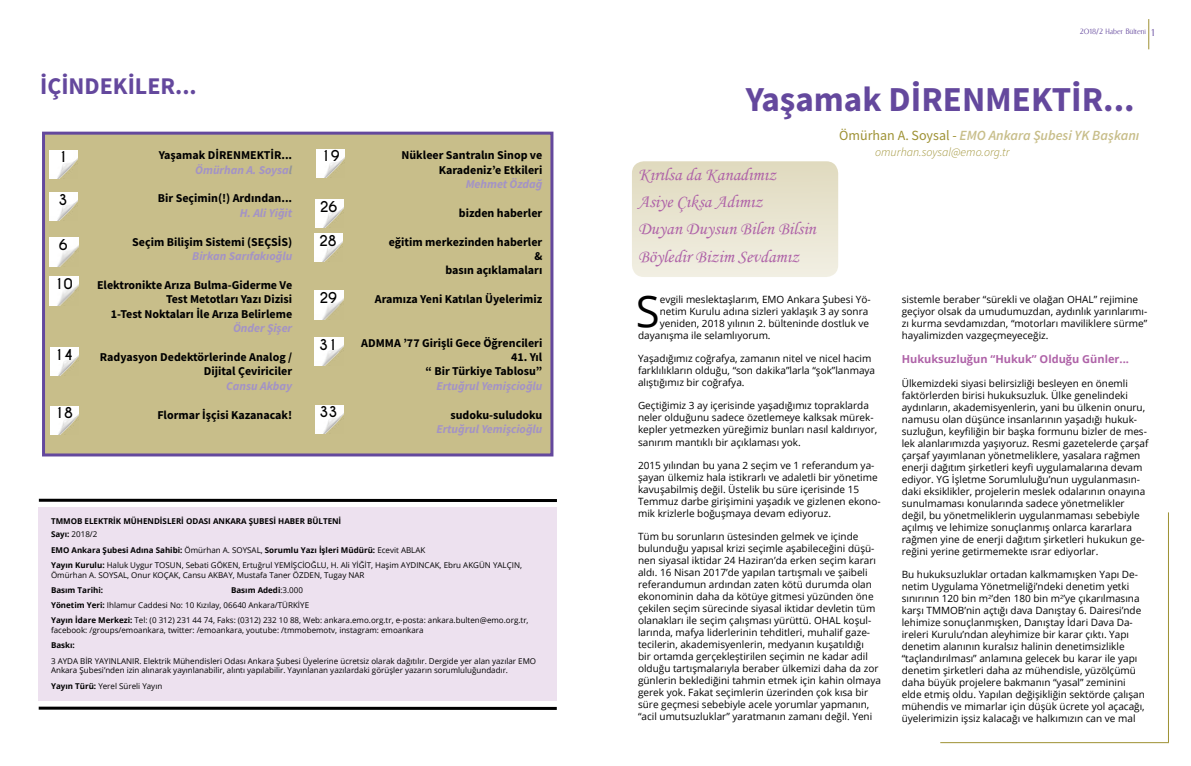
<style>
.page{position:relative;width:1191px;height:766px;background:#fff}
.page>*{position:absolute;margin:0;border:0;box-sizing:border-box;transform-origin:0 0}
.t1{font:43.6px "Open Sans";color:#000}
.t2{font:700 35px "Source Sans Pro";color:#64489d}
.t3{font:700 24px "Source Sans Pro";color:#64489d}
.t4{font:18px/27.3px "Monotype Corsiva";color:#af63a8}
.t5{font:italic 600 14px "Source Sans Pro";color:#c8be8a}
.t6{font:700 14px "Caviar Dreams";color:#000}
.t7{font:700 12px/14.4px "Source Sans Pro";color:#000;text-align:right}
.t8{font:italic 700 12px "Source Sans Pro";color:#a393c6}
.t9{font:italic 300 12px "Source Sans Pro";color:#9e9133}
.t10{font:700 11px "Open Sans";color:#af63a8}
.t11{font:10px/12px "Open Sans";color:#000}
.t12{font:9px "CAT Linz";color:#64489d}
.t13{font:8px/15.3px "Open Sans";color:#000}
.t14{font:700 8px/13.3px "Open Sans";color:#000}
.s1{font-style:italic;color:#a393c6}
.s2{font-style:italic;color:#939598}
.s3{font-weight:400}
.s4{font-weight:700}
.s5{font-size:12px}
.s6{font-weight:400;font-style:normal;color:#9e9133}
</style>
<div class="page">
<hr style="left:940px;top:742px;width:229px;height:1px;background:#9e9133">
<hr style="left:1168px;top:512px;width:1px;height:230px;background:#9e9133">
<hr style="left:1148px;top:19px;width:1px;height:30px;background:#9e9133">
<div style="left:632px;top:161px;width:206px;height:116px;background:linear-gradient(to bottom,#e0dabe,#f1efe3);border-radius:12px"></div>
<div style="left:39px;top:507px;width:518px;height:193px;background:#ede1ef"></div>
<svg style="left:39px;top:498px;width:518px;height:4px;background:#3f3f3f"></svg>
<hr style="left:39px;top:706px;width:518px;height:3px;background:#000">
<div style="left:44px;top:133px;width:508px;height:322px;background:#c8be8a"></div>
<div style="left:42px;top:132px;width:511px;height:324px;border:3px solid #64489d"></div>
<img style="left:316px;top:149px;width:28px;height:28px">
<img style="left:50px;top:150px;width:28px;height:28px">
<img style="left:50px;top:192px;width:28px;height:29px">
<img style="left:50px;top:237px;width:28px;height:29px">
<img style="left:50px;top:277px;width:28px;height:28px">
<img style="left:50px;top:347px;width:28px;height:29px">
<img style="left:50px;top:406px;width:29px;height:28px">
<img style="left:314px;top:233px;width:29px;height:29px">
<img style="left:315px;top:290px;width:28px;height:29px">
<img style="left:315px;top:337px;width:28px;height:28px">
<img style="left:315px;top:405px;width:28px;height:28px">
<img style="left:315px;top:199px;width:28px;height:28px">
<h3 class="t3" style="left:40px;top:70px;width:158px">İÇİNDEKİLER...</h3>
<h3 class="t6" style="left:58px;top:149px;width:11px">1</h3>
<h3 class="t6" style="left:59px;top:191px;width:10px">3</h3>
<h3 class="t6" style="left:59px;top:236px;width:10px">6</h3>
<h3 class="t6" style="left:54px;top:275px;width:20px">10</h3>
<h3 class="t6" style="left:54px;top:346px;width:20px">14</h3>
<h3 class="t6" style="left:54px;top:404px;width:20px">18</h3>
<p class="t7" style="left:159px;top:148px;width:135px">Yaşamak DİRENMEKTİR...<br><span class="s1">Ömürhan A. Soysa</span><span class="s2">l</span></p>
<p class="t7" style="left:158px;top:191px;width:136px">Bir Seçimin(!) Ardından...</p>
<p class="t8" style="left:240px;top:205px;width:54px">H. Ali Yiğit</p>
<p class="t7" style="left:132px;top:234px;width:161px">Seçim Bilişim Sistemi (SEÇSİS)</p>
<p class="t8" style="left:192px;top:248px;width:102px">Birkan Sarıfakıoğlu</p>
<p class="t7" style="left:97px;top:277px;width:197px">Elektronikte Arıza Bulma-Giderme Ve<br>Test Metotları Yazı Dizisi<br>1-Test Noktaları İle Arıza Belirleme</p>
<p class="t8" style="left:233px;top:320px;width:61px">Önder Şişer</p>
<p class="t7" style="left:100px;top:349px;width:194px">Radyasyon Dedektörlerinde Analog /<br>Dijital Çeviriciler</p>
<p class="t8" style="left:226px;top:377px;width:68px">Cansu Akbay</p>
<p class="t7" style="left:157px;top:407px;width:136px">Flormar İşçisi Kazanacak!</p>
<h3 class="t6" style="left:321px;top:147px;width:20px">19</h3>
<h3 class="t6" style="left:320px;top:198px;width:19px">26</h3>
<h3 class="t6" style="left:319px;top:232px;width:19px">28</h3>
<h3 class="t6" style="left:319px;top:289px;width:19px">29</h3>
<h3 class="t6" style="left:319px;top:336px;width:20px">31</h3>
<h3 class="t6" style="left:319px;top:403px;width:19px">33</h3>
<p class="t7" style="left:401px;top:148px;width:142px">Nükleer Santralın Sinop ve<br>Karadeniz’e Etkileri</p>
<p class="t8" style="left:466px;top:176px;width:78px">Mehmet Özdağ</p>
<p class="t7" style="left:459px;top:205px;width:85px">bizden haberler</p>
<p class="t7" style="left:389px;top:234px;width:155px">eğitim merkezinden haberler &amp;<br>basın açıklamaları</p>
<p class="t7" style="left:375px;top:292px;width:169px">Aramıza Yeni Katılan Üyelerimiz</p>
<p class="t7" style="left:361px;top:335px;width:183px">ADMMA ’77 Girişli Gece Öğrencileri</p>
<p class="t7" style="left:425px;top:349px;width:118px">41. Yıl<br>“ Bir Türkiye Tablosu”</p>
<p class="t8" style="left:436px;top:377px;width:108px">Ertuğrul Yemişcioğlu</p>
<p class="t7" style="left:450px;top:407px;width:93px">sudoku-suludoku</p>
<p class="t8" style="left:436px;top:421px;width:108px">Ertuğrul Yemişcioğlu</p>
<p class="t14" style="left:51px;top:514px;width:292px">TMMOB ELEKTRİK MÜHENDİSLERİ ODASI ANKARA ŞUBESİ HABER BÜLTENİ<br>Sayı: <span class="s3">2018/2</span></p>
<p class="t13" style="left:51px;top:541px;width:472px"><span class="s4">EMO Ankara Şubesi Adına Sahibi:</span> Ömürhan A. SOYSAL, <span class="s4">Sorumlu Yazı İşleri Müdürü:</span> Ecevit ABLAK<br><span class="s4">Yayın Kurulu:</span> Haluk Uygur TOSUN, Sebati GÖKEN, Ertuğrul YEMİŞCİOĞLU, H. Ali YİĞİT, Haşim AYDINCAK, Ebru AKGÜN YALÇIN,</p>
<p class="t13" style="left:51px;top:566px;width:315px">Ömürhan A. SOYSAL, Onur KOÇAK, Cansu AKBAY, Mustafa Taner ÖZDEN, Tugay NAR</p>
<p class="t14" style="left:51px;top:583px;width:54px">Basım Tarihi:</p>
<p class="t13" style="left:51px;top:582px;width:479px;text-indent:180px"><span class="s4">Basım Adedi</span>:3.000<br><span class="s4">Yönetim Yeri:</span> Ihlamur Caddesi No: 10 Kızılay, 06640 Ankara/TÜRKİYE<br><span class="s4">Yayın İdare Merkezi:</span> Tel: (0 312) 231 44 74, Faks: (0312) 232 10 88, Web: ankara.emo.org.tr, e-posta: ankara.bulten@emo.org.tr,</p>
<p class="t13" style="left:51px;top:622px;width:374px">facebook: /groups/emoankara, twitter: /emoankara, youtube: /tmmobemotv, instagram: emoankara</p>
<p class="t14" style="left:51px;top:638px;width:25px">Baskı:</p>
<p class="t13" style="left:51px;top:655px;width:486px;line-height:9.6px">3 AYDA BİR YAYINLANIR. Elektrik Mühendisleri Odası Ankara Şubesi Üyelerine ücretsiz olarak dağıtılır. Dergide yer alan yazılar EMO<br>Ankara Şubesi’nden izin alınarak yayınlanabilir, alıntı yapılabilir. Yayınlanan yazılardaki görüşler yazarın sorumluluğundadır.</p>
<p class="t13" style="left:51px;top:677px;width:113px"><span class="s4">Yayın Türü:</span> Yerel Süreli Yayın</p>
<p class="t12" style="left:1080px;top:27px;width:76px">2018/2 Haber Bülteni <span class="s5">1</span></p>
<h2 class="t2" style="left:746px;top:76px;width:390px">Yaşamak DİRENMEKTİR...</h2>
<h3 class="t4" style="left:638px;top:160px;width:179px">Kırılsa da Kanadımız<br>Asiye Çıksa Adımız<br>Duyan Duysun Bilen Bilsin<br>Böyledir Bizim Sevdamız</h3>
<h3 class="t5" style="left:839px;top:126px;width:302px"><span class="s6">Ömürhan A. Soysal -</span> EMO Ankara Şubesi YK Başkanı</h3>
<p class="t9" style="left:875px;top:145px;width:136px">omurhan.soysal@emo.org.tr</p>
<h1 class="t1" style="left:636px;top:281px;width:25px">S</h1>
<p class="t11" style="left:659px;top:293px;width:212px">evgili meslektaşlarım, EMO Ankara Şubesi Yö-</p>
<p class="t11" style="left:659px;top:305px;width:210px">netim Kurulu adına sizleri yaklaşık 3 ay sonra</p>
<p class="t11" style="left:659px;top:317px;width:211px">yeniden, 2018 yılının 2. bülteninde dostluk ve</p>
<p class="t11" style="left:638px;top:329px;width:134px">dayanışma ile selamlıyorum.</p>
<p class="t11" style="left:638px;top:352px;width:239px">Yaşadığımız coğrafya, zamanın nitel ve nicel hacim farklılıkların olduğu, “son dakika”larla “şok”lanmaya alıştığımız bir coğrafya.</p>
<p class="t11" style="left:638px;top:399px;width:241px">Geçtiğimiz 3 ay içerisinde yaşadığımız topraklarda neler olduğunu sadece özetlemeye kalksak mürek&shy;kepler yetmezken yüreğimiz bunları nasıl kaldırıyor, sanırım mantıklı bir açıklaması yok.</p>
<p class="t11" style="left:638px;top:459px;width:244px">2015 yılından bu yana 2 seçim ve 1 referandum ya&shy;şayan ülkemiz hala istikrarlı ve adaletli bir yönetime kavuşabilmiş değil. Üstelik bu süre içerisinde 15<br>Temmuz darbe girişimini yaşadık ve gizlenen ekono&shy;mik krizlerle boğuşmaya devam ediyoruz.</p>
<p class="t11" style="left:638px;top:530px;width:244px">Tüm bu sorunların üstesinden gelmek ve içinde bulunduğu yapısal krizi seçimle aşabileceğini düşü&shy;nen siyasal iktidar 24 Haziran’da erken seçim kararı aldı. 16 Nisan 2017’de yapılan tartışmalı ve şaibeli referandumun ardından zaten kötü durumda olan ekonominin daha da kötüye gitmesi yüzünden öne çekilen seçim sürecinde siyasal iktidar devletin tüm olanakları ile seçim çalışması yürüttü. OHAL koşul&shy;larında, mafya liderlerinin tehditleri, muhalif gaze&shy;tecilerin, akademisyenlerin, medyanın kuşatıldığı<br>bir ortamda gerçekleştirilen seçimin ne kadar adil olduğu tartışmalarıyla beraber ülkemizi daha da zor günlerin beklediğini tahmin etmek için kahin olmaya gerek yok. Fakat seçimlerin üzerinden çok kısa bir süre geçmesi sebebiyle acele yorumlar yapmanın, “acil umutsuzluklar” yaratmanın zamanı değil. Yeni</p>
<p class="t11" style="left:901px;top:293px;width:247px">sistemle beraber “sürekli ve olağan OHAL” rejimine geçiyor olsak da umudumuzdan, aydınlık yarınlarımı&shy;zı kurma sevdamızdan, “motorları maviliklere sürme” hayalimizden vazgeçmeyeceğiz.</p>
<p class="t10" style="left:901px;top:351px;width:229px">Hukuksuzluğun “Hukuk” Olduğu Günler...</p>
<p class="t11" style="left:901px;top:376px;width:248px">Ülkemizdeki siyasi belirsizliği besleyen en önemli faktörlerden birisi hukuksuzluk. Ülke genelindeki aydınların, akademisyenlerin, yani bu ülkenin onuru, namusu olan düşünce insanlarının yaşadığı hukuk&shy;suzluğun, keyfiliğin bir başka formunu bizler de mes&shy;lek alanlarımızda yaşıyoruz. Resmi gazetelerde çarşaf çarşaf yayımlanan yönetmeliklere, yasalara rağmen enerji dağıtım şirketleri keyfi uygulamalarına devam ediyor. YG İşletme Sorumluluğu’nun uygulanmasın&shy;daki eksiklikler, projelerin meslek odalarının onayına sunulmaması konularında sadece yönetmelikler değil, bu yönetmeliklerin uygulanmaması sebebiyle açılmış ve lehimize sonuçlanmış onlarca kararlara rağmen yine de enerji dağıtım şirketleri hukukun ge&shy;reğini yerine getirmemekte ısrar ediyorlar.</p>
<p class="t11" style="left:901px;top:568px;width:245px">Bu hukuksuzluklar ortadan kalkmamışken Yapı De&shy;netim Uygulama Yönetmeliği’ndeki denetim yetki sınırının 120 bin m<sup>2</sup>’den 180 bin m<sup>2</sup>’ye çıkarılmasına karşı TMMOB’nin açtığı dava Danıştay 6. Dairesi’nde lehimize sonuçlanmışken, Danıştay İdari Dava Da&shy;ireleri Kurulu’ndan aleyhimize bir karar çıktı. Yapı denetim alanının kuralsız halinin denetimsizlikle “taçlandırılması” anlamına gelecek bu karar ile yapı denetim şirketleri daha az mühendisle, yüzölçümü daha büyük projelere bakmanın “yasal” zeminini elde etmiş oldu. Yapılan değişikliğin sektörde çalışan mühendis ve mimarlar için düşük ücrete yol açacağı, üyelerimizin işsiz kalacağı ve halkımızın can ve mal</p>
</div>
